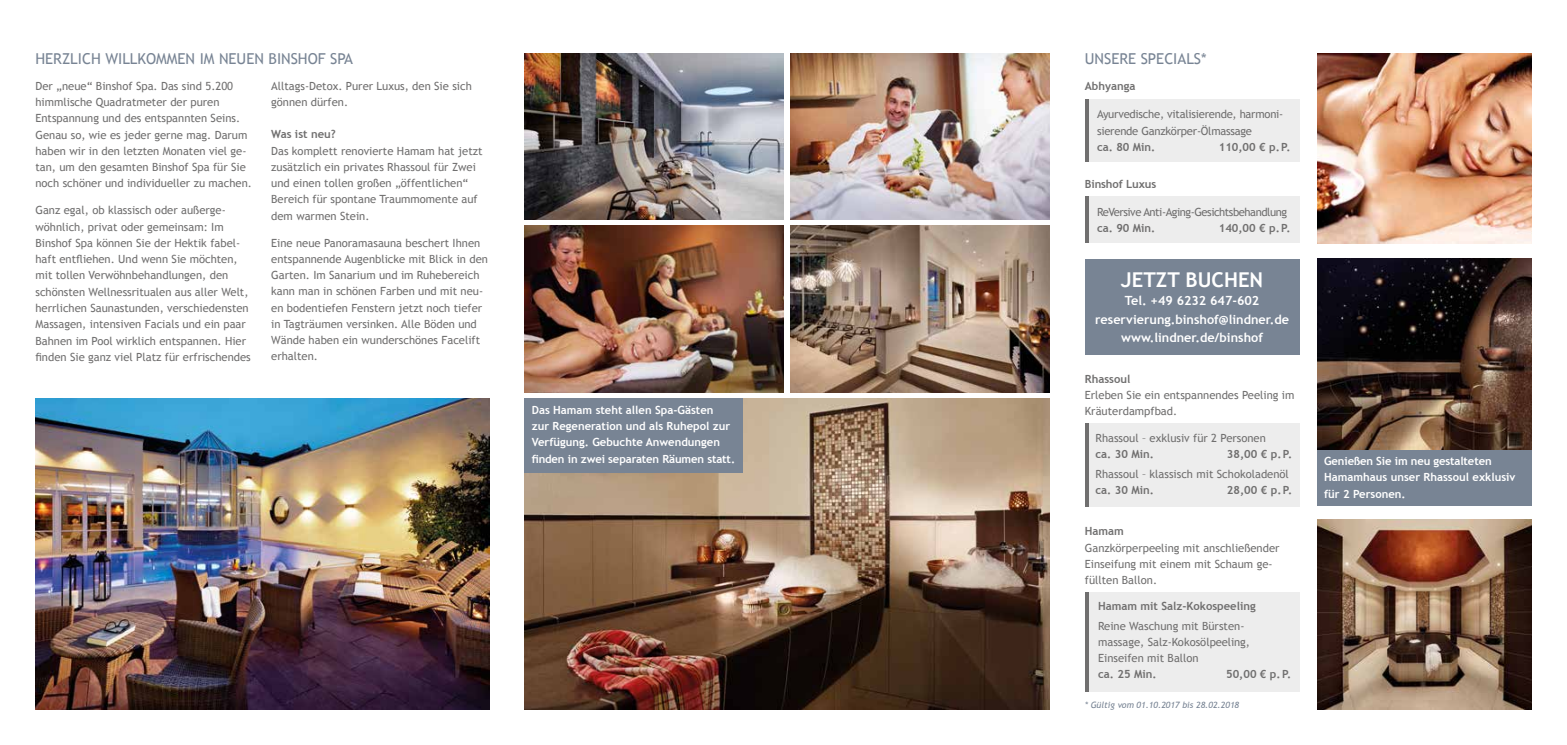
<style>
.page{position:relative;width:1567px;height:745px;background:#fff}
.page>*{position:absolute;margin:0;border:0;box-sizing:border-box;transform-origin:0 0}
.t1{font:700 20.38px "Trebuchet MS";color:#fff}
.t2{font:15px "Trebuchet MS";color:#788494}
.t3{font:700 12.62px/18.2px "Trebuchet MS";color:#fff;text-align:center}
.t4{font:11.25px/16.2px "Trebuchet MS";color:#706f6f}
.t5{font:700 11.25px/16.2px "Trebuchet MS";color:#fff}
.t6{font:700 11.25px "Trebuchet MS";color:#706f6f}
.t7{font:11.25px/16.2px "Trebuchet MS";letter-spacing:-.02em;color:#706f6f}
.t8{font:11.25px "Trebuchet MS";letter-spacing:-.04em;color:#706f6f}
.t9{font:italic 8.75px "Trebuchet MS";color:#788494}
</style>
<div class="page">
<div style="left:1084px;top:592px;width:215px;height:99px;background:#ededed"></div>
<svg style="left:1084px;top:592px;width:4px;height:99px"></svg>
<div style="left:1084px;top:423px;width:215px;height:83px;background:#ededed"></div>
<svg style="left:1084px;top:423px;width:4px;height:83px"></svg>
<img style="left:524px;top:398px;width:525px;height:311px">
<img style="left:1317px;top:519px;width:214px;height:190px">
<div style="left:524px;top:398px;width:218px;height:74px;background:#788494"></div>
<img style="left:35px;top:398px;width:454px;height:311px">
<div style="left:1084px;top:259px;width:215px;height:95px;background:#788494"></div>
<img style="left:1317px;top:259px;width:214px;height:190px">
<img style="left:1317px;top:53px;width:214px;height:190px">
<div style="left:1316px;top:449px;width:215px;height:56px;background:#788494"></div>
<div style="left:1084px;top:99px;width:215px;height:62px;background:#ededed"></div>
<svg style="left:1084px;top:99px;width:4px;height:62px"></svg>
<div style="left:1084px;top:197px;width:215px;height:46px;background:#ededed"></div>
<svg style="left:1084px;top:197px;width:4px;height:46px"></svg>
<img style="left:524px;top:53px;width:259px;height:167px">
<img style="left:524px;top:225px;width:259px;height:167px">
<img style="left:790px;top:53px;width:259px;height:167px">
<img style="left:790px;top:225px;width:259px;height:167px">
<h2 class="t2" style="left:35px;top:50px;width:319px">HERZLICH WILLKOMMEN IM NEUEN BINSHOF SPA</h2>
<h2 class="t2" style="left:1084px;top:50px;width:123px">UNSERE SPECIALS*</h2>
<p class="t4" style="left:35px;top:78px;width:218px">Der „neue“ Binshof Spa. Das sind 5.200 himmlische Quadratmeter der puren Entspannung und des entspannten Seins.<br>Genau so, wie es jeder gerne mag. Darum haben wir in den letzten Monaten viel ge&shy;tan, um den gesamten Binshof Spa für Sie noch schöner und individueller zu machen.</p>
<p class="t4" style="left:35px;top:202px;width:217px">Ganz egal, ob klassisch oder außerge&shy;wöhnlich, privat oder gemeinsam: Im Binshof Spa können Sie der Hektik fabel&shy;haft entfliehen. Und wenn Sie möchten, mit tollen Verwöhnbehandlungen, den schönsten Wellnessritualen aus aller Welt, herrlichen Saunastunden, verschiedensten Massagen, intensiven Facials und ein paar Bahnen im Pool wirklich entspannen. Hier finden Sie ganz viel Platz für erfrischendes</p>
<p class="t6" style="left:1084px;top:79px;width:52px">Abhyanga</p>
<p class="t4" style="left:271px;top:78px;width:202px">Alltags-Detox. Purer Luxus, den Sie sich gönnen dürfen.</p>
<p class="t6" style="left:271px;top:127px;width:66px">Was ist neu?</p>
<p class="t4" style="left:271px;top:142px;width:213px">Das komplett renovierte Hamam hat jetzt zusätzlich ein privates Rhassoul für Zwei und einen tollen großen „öffentlichen“ Bereich für spontane Traummomente auf dem warmen Stein.</p>
<p class="t4" style="left:271px;top:234px;width:218px">Eine neue Panoramasauna beschert Ihnen entspannende Augenblicke mit Blick in den Garten. Im Sanarium und im Ruhebereich kann man in schönen Farben und mit neu&shy;en bodentiefen Fenstern jetzt noch tiefer in Tagträumen versinken. Alle Böden und Wände haben ein wunderschönes Facelift erhalten.</p>
<p class="t7" style="left:1096px;top:106px;width:188px">Ayurvedische, vitalisierende, harmoni&shy;sierende Ganzkörper-Ölmassage</p>
<p class="t6" style="left:1096px;top:140px;width:60px">ca. 80 Min.</p>
<p class="t6" style="left:1218px;top:140px;width:73px">110,00 € p.P.</p>
<p class="t6" style="left:1084px;top:176px;width:73px">Binshof Luxus</p>
<p class="t8" style="left:1096px;top:205px;width:191px">ReVersive Anti-Aging-Gesichtsbehandlung</p>
<p class="t6" style="left:1096px;top:221px;width:60px">ca. 90 Min.</p>
<p class="t6" style="left:1218px;top:221px;width:73px">140,00 € p.P.</p>
<h1 class="t1" style="left:1120px;top:267px;width:144px">JETZT BUCHEN</h1>
<p class="t3" style="left:1095px;top:291px;width:195px">Tel. +49 6232 647-602 reservierung.binshof@lindner.de www.lindner.de/binshof</p>
<p class="t5" style="left:531px;top:401px;width:205px">Das Hamam steht allen Spa-Gästen<br>zur Regeneration und als Ruhepol zur Verfügung. Gebuchte Anwendungen finden in zwei separaten Räumen statt.</p>
<p class="t6" style="left:1084px;top:371px;width:47px">Rhassoul</p>
<p class="t4" style="left:1084px;top:387px;width:211px">Erleben Sie ein entspannendes Peeling im<br>Kräuterdampfbad.</p>
<p class="t4" style="left:1095px;top:430px;width:172px">Rhassoul – exklusiv für 2 Personen</p>
<p class="t6" style="left:1095px;top:447px;width:60px">ca. 30 Min.</p>
<p class="t6" style="left:1226px;top:447px;width:67px">38,00 € p.P.</p>
<p class="t4" style="left:1095px;top:466px;width:195px">Rhassoul – klassisch mit Schokoladenöl</p>
<p class="t6" style="left:1095px;top:483px;width:60px">ca. 30 Min.</p>
<p class="t6" style="left:1226px;top:483px;width:67px">28,00 € p.P.</p>
<p class="t6" style="left:1084px;top:524px;width:41px">Hamam</p>
<p class="t4" style="left:1084px;top:539px;width:196px">Ganzkörperpeeling mit anschließender<br>Einseifung mit einem mit Schaum ge&shy;füllten Ballon.</p>
<p class="t6" style="left:1098px;top:598px;width:159px">Hamam mit Salz-Kokospeeling</p>
<p class="t4" style="left:1098px;top:617px;width:153px">Reine Waschung mit Bürsten&shy;massage, Salz-Kokosölpeeling,<br>Einseifen mit Ballon</p>
<p class="t6" style="left:1098px;top:667px;width:60px">ca. 25 Min.</p>
<p class="t6" style="left:1225px;top:667px;width:67px">50,00 € p.P.</p>
<p class="t9" style="left:1084px;top:699px;width:156px">* Gültig vom 01.10.2017 bis 28.02.2018</p>
<p class="t5" style="left:1323px;top:452px;width:193px">Genießen Sie im neu gestalteten<br>Hamamhaus unser Rhassoul exklusiv für 2 Personen.</p>
</div>
